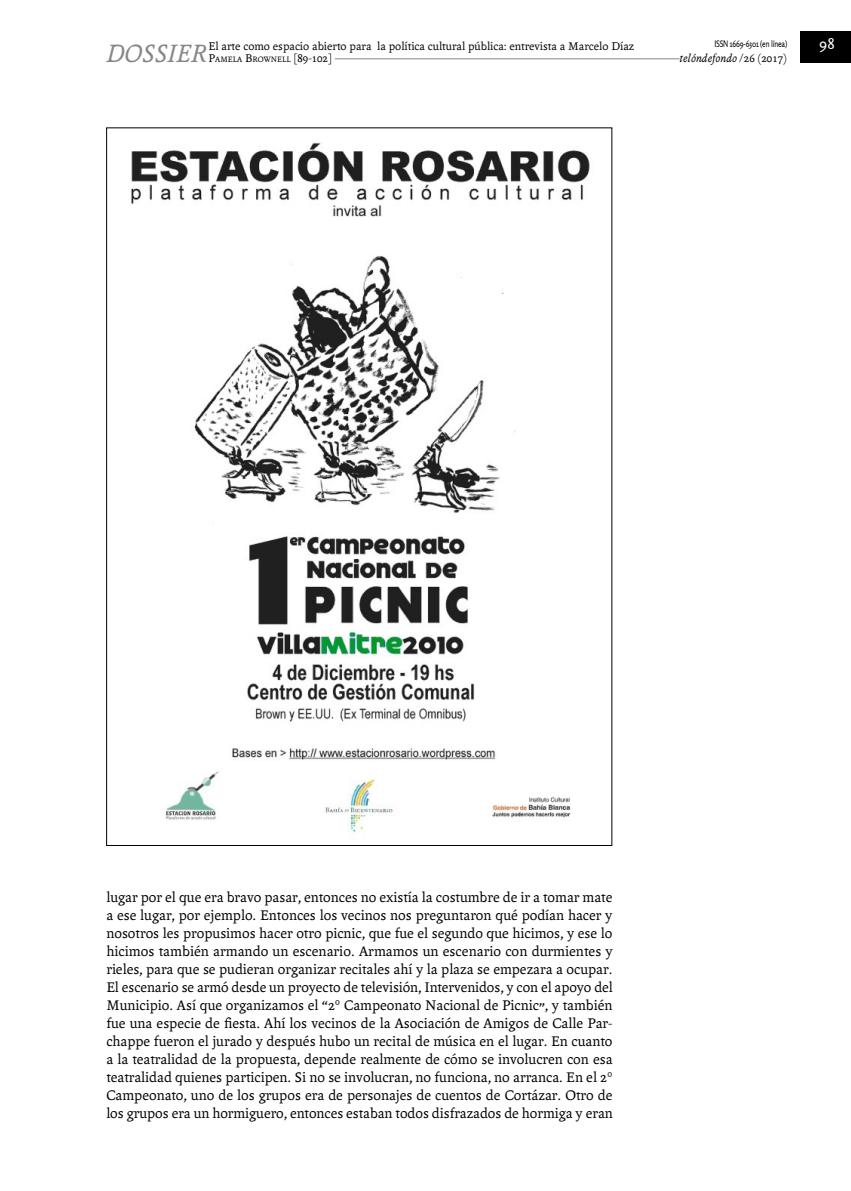
<style>
.page{position:relative;width:851px;height:1191px;background:#fff}
.page>*{position:absolute;margin:0;border:0;box-sizing:border-box;transform-origin:0 0}
.t1{font:italic 27px "Andralis ND Os F";color:#878787}
.Art____Texto_princip{font:15px/18px "Andralis ND Os F";color:#000;text-align:justify}
.t2{font:15px "Rosario";color:#fff}
.t3{font:12px "Andralis ND Os F";color:#000}
.t4{font:italic 12px "Andralis ND Os F";color:#000}
.t5{font:9px "Rosario";letter-spacing:-.02em;color:#000;scale:.8 1}
.t6{font:8.4px "Andralis ND Os F";color:#000}
.s1{font-size:12px}
.s2{font-style:normal}
</style>
<div class="page">
<hr style="left:106px;top:58px;width:598px;height:1px;background:#878787">
<div style="left:679px;top:51px;width:108px;height:15px;background:#fff"></div>
<div style="left:800px;top:32px;width:50px;height:31px;background:#000"></div>
<div style="left:106px;top:42px;width:105px;height:24px;background:#fff"></div>
<div style="left:208px;top:52px;width:127px;height:15px;background:#fff"></div>
<img style="left:131px;top:142px;width:459px;height:691px">
<h1 class="t1" style="left:106px;top:39px;width:102px">DOSSIER</h1>
<p class="t3" style="left:208px;top:40px;width:427px">El arte como espacio abierto para la política cultural pública: entrevista a Marcelo Díaz</p>
<p class="t6" style="left:208px;top:55px;width:125px"><span class="s1">P</span>AMELA <span class="s1">B</span>ROWNELL <span class="s1">[89-102]</span></p>
<p class="t5" style="left:714px;top:39px;width:93px">ISSN 1669-6301 (en línea)</p>
<p class="t4" style="left:679px;top:52px;width:109px">telóndefondo <span class="s2">/26 (2017)</span></p>
<p class="t2" style="left:819px;top:35px;width:17px">98</p>
<p class="Art____Texto_princip" style="left:106px;top:888px;width:508px">lugar por el que era bravo pasar, entonces no existía la costumbre de ir a tomar mate a ese lugar, por ejemplo. Entonces los vecinos nos preguntaron qué podían hacer y nosotros les propusimos hacer otro picnic, que fue el segundo que hicimos, y ese lo hicimos también armando un escenario. Armamos un escenario con durmientes y rieles, para que se pudieran organizar recitales ahí y la plaza se empezara a ocupar.<br>El escenario se armó desde un proyecto de televisión, Intervenidos, y con el apoyo del Municipio. Así que organizamos el “2° Campeonato Nacional de Picnic”, y también fue una especie de fiesta. Ahí los vecinos de la Asociación de Amigos de Calle Par&shy;chappe fueron el jurado y después hubo un recital de música en el lugar. En cuanto a la teatralidad de la propuesta, depende realmente de cómo se involucren con esa teatralidad quienes participen. Si no se involucran, no funciona, no arranca. En el 2° Campeonato, uno de los grupos era de personajes de cuentos de Cortázar. Otro de los grupos era un hormiguero, entonces estaban todos disfrazados de hormiga y eran</p>
</div>
